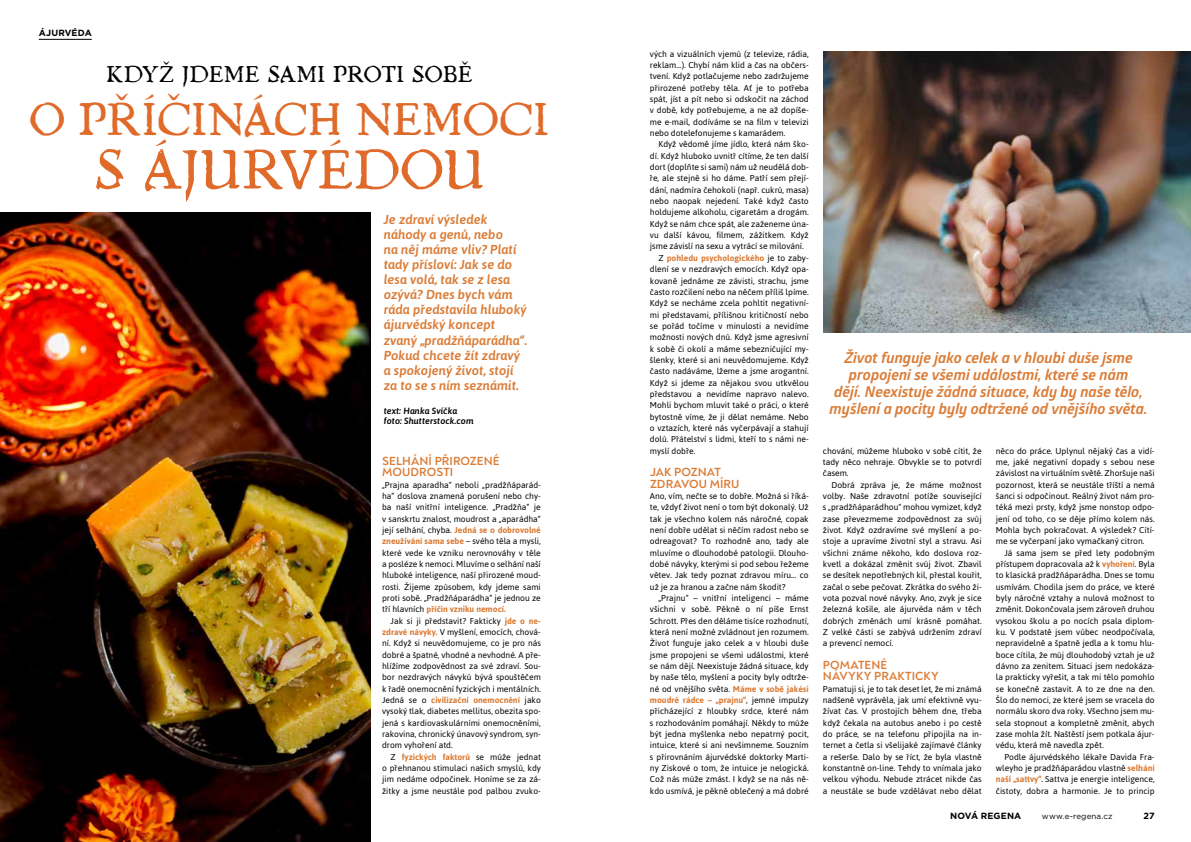
<style>
.page{position:relative;width:1191px;height:842px;background:#fff}
.page>*{position:absolute;margin:0;border:0;box-sizing:border-box;transform-origin:0 0}
.t1{font:55.1px "Chapbook";letter-spacing:-.045em;color:#df6a2a}
.t2{font:45.6px "Chapbook";letter-spacing:-.04em;color:#df6a2a}
.t3{font:22.8px "Chapbook";letter-spacing:-.035em;color:#000}
.t4{font:italic 700 15px/17px "Glober";letter-spacing:-.005em;color:#db7c36;text-align:center}
.t5{font:italic 500 13px/15px "Asap";color:#db7c36}
.t6{font:700 12px/11.3px "Noah";letter-spacing:.005em;color:#db7c36}
.t7{font:italic 500 9px/10px "Asap";letter-spacing:.005em;color:#000}
.t8{font:700 9px "Gotham";letter-spacing:.01em;color:#000}
.t9{font:8.5px/11.3px "Asap";color:#000;text-align:justify}
.t10{font:700 8.5px "Asap";color:#db7c36}
.t11{font:8px "Gotham";letter-spacing:.015em;color:#000}
.s1{font-weight:700;color:#db7c36}
.s2{font-weight:400;color:#000}
</style>
<div class="page">
<img style="left:823px;top:51px;width:368px;height:281px">
<hr style="left:39px;top:39px;width:53px;height:1px;background:#000">
<img style="left:0;top:213px;width:370px;height:629px">
<p class="t8" style="left:39px;top:27px;width:54px">ÁJURVÉDA</p>
<h3 class="t3" style="left:106px;top:53px;width:369px">KDYŽ JDEME SAMI PROTI SOBĚ</h3>
<h2 class="t2" style="left:29px;top:77px;width:522px">O PŘÍČINÁCH NEMOCI</h2>
<h1 class="t1" style="left:93px;top:118px;width:394px">S ÁJURVÉDOU</h1>
<p class="t5" style="left:384px;top:212px;width:145px">Je zdraví výsledek náhody a genů, nebo<br>na něj máme vliv? Platí tady přísloví: Jak se do lesa volá, tak se z lesa ozývá? Dnes bych vám ráda představila hluboký ájurvédský koncept zvaný „pradžňáparádha“.<br>Pokud chcete žít zdravý a spokojený život, stojí za to se s ním seznámit.</p>
<p class="t7" style="left:384px;top:406px;width:91px">text: Hanka Svíčka foto: Shutterstock.com</p>
<h3 class="t6" style="left:382px;top:455px;width:119px">SELHÁNÍ PŘIROZENÉ<br>MOUDROSTI</h3>
<p class="t9" style="left:382px;top:479px;width:160px">„Prajna aparadha“ neboli „pradžňáparád&shy;ha“ doslova znamená porušení nebo chy&shy;ba naší vnitřní inteligence. „Pradžňa“ je v sanskrtu znalost, moudrost a „aparádha“ její selhání, chyba. <span class="s1">Jedná se o dobrovolné zneužívání sama sebe</span> – svého těla a mysli, které vede ke vzniku nerovnováhy v těle a posléze k nemoci. Mluvíme o selhání naší hluboké inteligence, naší přirozené moud&shy;rosti. Žijeme způsobem, kdy jdeme sami proti sobě. „Pradžňáparádha“ je jednou ze tří hlavních <span class="s1">příčin vzniku nemocí.</span></p>
<p class="t9" style="left:382px;top:615px;width:160px;text-indent:8px">Jak si ji představit? Fakticky <span class="s1">jde o ne&shy;zdravé návyky.</span> V myšlení, emocích, chová&shy;ní. Když si neuvědomujeme, co je pro nás dobré a špatné, vhodné a nevhodné. A pře&shy;hlížíme zodpovědnost za své zdraví. Sou&shy;bor nezdravých návyků bývá spouštěčem k řadě onemocnění fyzických i mentálních.<br>Jedná se o <span class="s1">civilizační onemocnění</span> jako vysoký tlak, diabetes mellitus, obezita spo&shy;jená s kardiovaskulárními onemocněními, rakovina, chronický únavový syndrom, syn&shy;drom vyhoření atd.</p>
<p class="t9" style="left:382px;top:751px;width:160px;text-indent:8px">Z <span class="s1">fyzických faktorů</span> se může jednat o přehnanou stimulaci našich smyslů, kdy jim nedáme odpočinek. Honíme se za zá&shy;žitky a jsme neustále pod palbou zvuko-</p>
<p class="t9" style="left:650px;top:48px;width:160px">vých a vizuálních vjemů (z televize, rádia, reklam…). Chybí nám klid a čas na občers&shy;tvení. Když potlačujeme nebo zadržujeme přirozené potřeby těla. Ať je to potřeba spát, jíst a pít nebo si odskočit na záchod v době, kdy potřebujeme, a ne až dopíše&shy;me e-mail, dodíváme se na film v televizi nebo dotelefonujeme s kamarádem.</p>
<p class="t9" style="left:658px;top:138px;width:152px">Když vědomě jíme jídlo, která nám ško-</p>
<p class="t9" style="left:650px;top:150px;width:160px">dí. Když hluboko uvnitř cítíme, že ten další</p>
<p class="t9" style="left:650px;top:161px;width:160px">dort (doplňte si sami) nám už neudělá dob-</p>
<p class="t9" style="left:650px;top:172px;width:160px">ře, ale stejně si ho dáme. Patří sem přejí-</p>
<p class="t9" style="left:650px;top:184px;width:160px">dání, nadmíra čehokoli (např. cukrů, masa)</p>
<p class="t9" style="left:650px;top:195px;width:160px">nebo naopak nejedení. Také když často</p>
<p class="t9" style="left:650px;top:207px;width:160px">holdujeme alkoholu, cigaretám a drogám.</p>
<p class="t9" style="left:650px;top:218px;width:160px">Když se nám chce spát, ale zaženeme úna-</p>
<p class="t9" style="left:650px;top:229px;width:160px">vu další kávou, filmem, zážitkem. Když</p>
<p class="t9" style="left:650px;top:241px;width:155px">jsme závislí na sexu a vytrácí se milování.</p>
<p class="t10" style="left:658px;top:252px;width:152px"><span class="s2">Z</span> pohledu psychologického <span class="s2">je to zaby-</span></p>
<p class="t9" style="left:650px;top:263px;width:160px">dlení se v nezdravých emocích. Když opa-</p>
<p class="t9" style="left:650px;top:275px;width:160px">kovaně jednáme ze závisti, strachu, jsme</p>
<p class="t9" style="left:650px;top:286px;width:160px">často rozčilení nebo na něčem příliš lpíme.</p>
<p class="t9" style="left:650px;top:297px;width:160px">Když se necháme zcela pohltit negativní-</p>
<p class="t9" style="left:650px;top:309px;width:160px">mi představami, přílišnou kritičností nebo</p>
<p class="t9" style="left:650px;top:320px;width:160px">se pořád točíme v minulosti a nevidíme</p>
<p class="t9" style="left:650px;top:331px;width:160px">možnosti nových dnů. Když jsme agresivní</p>
<p class="t9" style="left:650px;top:343px;width:160px">k sobě či okolí a máme sebezničující my-</p>
<p class="t9" style="left:650px;top:354px;width:160px">šlenky, které si ani neuvědomujeme. Když</p>
<p class="t9" style="left:650px;top:365px;width:160px">často nadáváme, lžeme a jsme arogantní.</p>
<p class="t9" style="left:650px;top:377px;width:160px">Když si jdeme za nějakou svou utkvělou</p>
<p class="t9" style="left:650px;top:388px;width:160px">představou a nevidíme napravo nalevo.</p>
<p class="t9" style="left:650px;top:399px;width:160px">Mohli bychom mluvit také o práci, o které</p>
<p class="t9" style="left:650px;top:411px;width:160px">bytostně víme, že ji dělat nemáme. Nebo</p>
<p class="t9" style="left:650px;top:422px;width:160px">o vztazích, které nás vyčerpávají a stahují</p>
<p class="t9" style="left:650px;top:433px;width:160px">dolů. Přátelství s lidmi, kteří to s námi ne-</p>
<p class="t9" style="left:650px;top:445px;width:47px">myslí dobře.</p>
<h3 class="t6" style="left:650px;top:467px;width:91px">JAK POZNAT<br>ZDRAVOU MÍRU</h3>
<p class="t9" style="left:650px;top:490px;width:160px">Ano, vím, nečte se to dobře. Možná si říká&shy;te, vždyť život není o tom být dokonalý. Už tak je všechno kolem nás náročné, copak není dobře udělat si něčím radost nebo se odreagovat? To rozhodně ano, tady ale mluvíme o dlouhodobé patologii. Dlouho&shy;dobé návyky, kterými si pod sebou řežeme větev. Jak tedy poznat zdravou míru… co už je za hranou a začne nám škodit?</p>
<p class="t9" style="left:650px;top:592px;width:160px;text-indent:8px">„Prajnu“ – vnitřní inteligenci – máme všichni v sobě. Pěkně o ní píše Ernst Schrott. Přes den děláme tisíce rozhodnutí, která není možné zvládnout jen rozumem.<br>Život funguje jako celek a v hloubi duše jsme propojeni se všemi událostmi, které se nám dějí. Neexistuje žádná situace, kdy by naše tělo, myšlení a pocity byly odtrže&shy;né od vnějšího světa. <span class="s1">Máme v sobě jakési moudré rádce – „prajnu“</span>, jemné impulzy přicházející z hloubky srdce, které nám s rozhodováním pomáhají. Někdy to může být jedna myšlenka nebo nepatrný pocit, intuice, které si ani nevšimneme. Souzním s přirovnáním ájurvédské doktorky Marti&shy;ny Ziskové o tom, že intuice je nelogická.<br>Což nás může zmást. I když se na nás ně&shy;kdo usmívá, je pěkně oblečený a má dobré</p>
<h3 class="t4" style="left:829px;top:349px;width:319px">Život funguje jako celek a v hloubi duše jsme propojeni se všemi událostmi, které se nám<br>dějí. Neexistuje žádná situace, kdy by naše tělo, myšlení a pocity byly odtržené od vnějšího světa.</h3>
<p class="t9" style="left:823px;top:445px;width:160px">chování, můžeme hluboko v sobě cítit, že tady něco nehraje. Obvykle se to potvrdí časem.</p>
<p class="t9" style="left:823px;top:479px;width:160px;text-indent:8px">Dobrá zpráva je, že máme možnost volby. Naše zdravotní potíže související s „pradžňáparádhou“ mohou vymizet, když zase převezmeme zodpovědnost za svůj život. Když ozdravíme své myšlení a po&shy;stoje a upravíme životní styl a stravu. Asi všichni známe někoho, kdo doslova roz&shy;kvetl a dokázal změnit svůj život. Zbavil se desítek nepotřebných kil, přestal kouřit, začal o sebe pečovat. Zkrátka do svého ži&shy;vota pozval nové návyky. Ano, zvyk je sice železná košile, ale ájurvéda nám v těch dobrých změnách umí krásně pomáhat.<br>Z velké části se zabývá udržením zdraví a prevencí nemocí.</p>
<h3 class="t6" style="left:823px;top:659px;width:117px">POMATENÉ<br>NÁVYKY PRAKTICKY</h3>
<p class="t9" style="left:823px;top:683px;width:160px">Pamatuji si, je to tak deset let, že mi známá nadšeně vyprávěla, jak umí efektivně vyu&shy;žívat čas. V prostojích během dne, třeba když čekala na autobus anebo i po cestě do práce, se na telefonu připojila na in&shy;ternet a četla si všelijaké zajímavé články a rešerše. Dalo by se říct, že byla vlastně konstantně on-line. Tehdy to vnímala jako velkou výhodu. Nebude ztrácet nikde čas a neustále se bude vzdělávat nebo dělat</p>
<p class="t9" style="left:996px;top:445px;width:160px">něco do práce. Uplynul nějaký čas a vidí&shy;me, jaké negativní dopady s sebou nese závislost na virtuálním světě. Zhoršuje naši pozornost, která se neustále tříští a nemá šanci si odpočinout. Reálný život nám pro&shy;téká mezi prsty, když jsme nonstop odpo&shy;jení od toho, co se děje přímo kolem nás.<br>Mohla bych pokračovat. A výsledek? Cítí&shy;me se vyčerpaní jako vymačkaný citron.</p>
<p class="t9" style="left:996px;top:547px;width:160px;text-indent:8px">Já sama jsem se před lety podobným přístupem dopracovala až k <span class="s1">vyhoření</span>. Byla to klasická pradžňáparádha. Dnes se tomu usmívám. Chodila jsem do práce, ve které byly náročné vztahy a nulová možnost to změnit. Dokončovala jsem zároveň druhou vysokou školu a po nocích psala diplom&shy;ku. V podstatě jsem vůbec neodpočívala, nepravidelně a špatně jedla a k tomu hlu&shy;boce cítila, že můj dlouhodobý vztah je už dávno za zenitem. Situaci jsem nedokáza&shy;la prakticky vyřešit, a tak mi tělo pomohlo se konečně zastavit. A to ze dne na den.<br>Šlo do nemoci, ze které jsem se vracela do normálu skoro dva roky. Všechno jsem mu&shy;sela stopnout a kompletně změnit, abych zase mohla žít. Naštěstí jsem potkala ájur&shy;védu, která mě navedla zpět.</p>
<p class="t9" style="left:996px;top:751px;width:160px;text-indent:8px">Podle ájurvédského lékaře Davida Fra&shy;wleyho je pradžňáparádou vlastně <span class="s1">selhání naší „sattvy“</span>. Sattva je energie inteligence, čistoty, dobra a harmonie. Je to princip</p>
<p class="t8" style="left:950px;top:810px;width:73px">NOVÁ REGENA</p>
<p class="t11" style="left:1042px;top:811px;width:72px">www.e-regena.cz</p>
<p class="t8" style="left:1143px;top:810px;width:13px">27</p>
</div>
